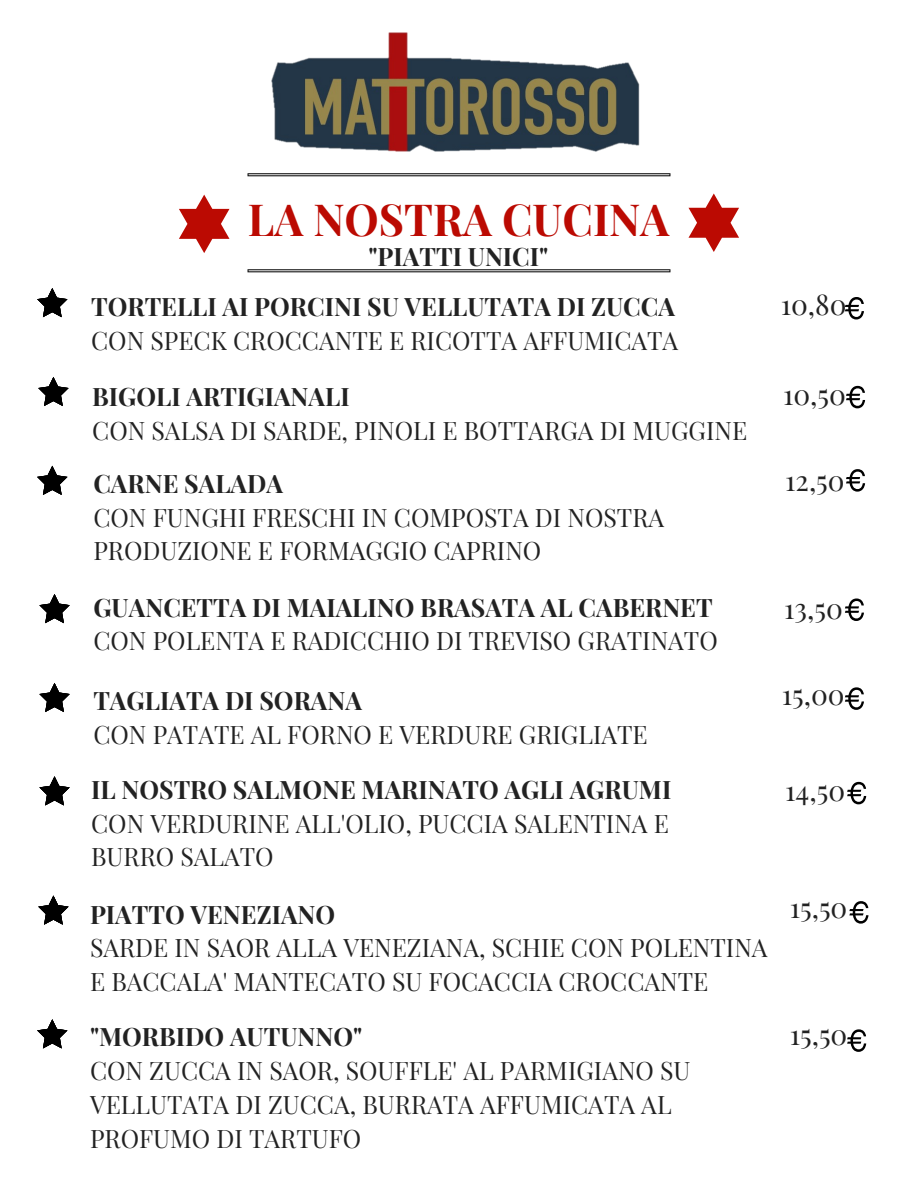
<style>
.page{position:relative;width:918px;height:1188px;background:#fff}
.page>*{position:absolute;margin:0;border:0;box-sizing:border-box;transform-origin:0 0}
.t1{font:700 43.35px "Playfair Display SC";color:#bb0a02}
.t2{font:28.05px "Playfair Display SC";color:#222}
.t3{font:24.9px/33.8px "Playfair Display SC";color:#222}
.t4{font:700 24.9px "Playfair Display SC";color:#222}
</style>
<div class="page">
<svg style="left:37px;top:288px;width:30px;height:29px"></svg>
<svg style="left:39px;top:683px;width:31px;height:29px"></svg>
<svg style="left:38px;top:896px;width:31px;height:29px"></svg>
<svg style="left:39px;top:594px;width:31px;height:29px"></svg>
<svg style="left:248px;top:173px;width:422px;height:3px"></svg>
<svg style="left:248px;top:269px;width:422px;height:3px"></svg>
<svg style="left:179px;top:195px;width:50px;height:58px"></svg>
<svg style="left:689px;top:194px;width:50px;height:58px"></svg>
<svg style="left:845px;top:598px;width:19px;height:23px"></svg>
<svg style="left:39px;top:776px;width:31px;height:30px"></svg>
<svg style="left:847px;top:782px;width:19px;height:22px"></svg>
<svg style="left:845px;top:687px;width:19px;height:23px"></svg>
<svg style="left:849px;top:901px;width:19px;height:23px"></svg>
<svg style="left:37px;top:1019px;width:30px;height:29px"></svg>
<svg style="left:847px;top:1029px;width:19px;height:23px"></svg>
<svg style="left:37px;top:466px;width:30px;height:29px"></svg>
<svg style="left:846px;top:469px;width:19px;height:23px"></svg>
<svg style="left:845px;top:297px;width:19px;height:23px"></svg>
<svg style="left:38px;top:377px;width:31px;height:29px"></svg>
<svg style="left:846px;top:386px;width:19px;height:22px"></svg>
<img style="left:264px;top:32px;width:378px;height:145px">
<h1 class="t1" style="left:248px;top:189px;width:423px">LA NOSTRA CUCINA</h1>
<p class="t4" style="left:368px;top:239px;width:181px">"PIATTI UNICI"</p>
<p class="t4" style="left:91px;top:289px;width:585px">TORTELLI AI PORCINI SU VELLUTATA DI ZUCCA</p>
<p class="t3" style="left:91px;top:323px;width:589px">CON SPECK CROCCANTE E RICOTTA AFFUMICATA</p>
<p class="t4" style="left:92px;top:379px;width:259px">BIGOLI ARTIGIANALI</p>
<p class="t3" style="left:92px;top:413px;width:656px">CON SALSA DI SARDE, PINOLI E BOTTARGA DI MUGGINE</p>
<p class="t4" style="left:93px;top:466px;width:191px">CARNE SALADA</p>
<p class="t3" style="left:93px;top:499px;width:572px">CON FUNGHI FRESCHI IN COMPOSTA DI NOSTRA<br>PRODUZIONE E FORMAGGIO CAPRINO</p>
<p class="t4" style="left:93px;top:590px;width:621px">GUANCETTA DI MAIALINO BRASATA AL CABERNET</p>
<p class="t3" style="left:93px;top:623px;width:626px">CON POLENTA E RADICCHIO DI TREVISO GRATINATO</p>
<p class="t2" style="left:781px;top:285px;width:67px">10,80</p>
<p class="t2" style="left:783px;top:375px;width:64px">10,50</p>
<p class="t2" style="left:785px;top:460px;width:61px">12,50</p>
<p class="t2" style="left:784px;top:588px;width:60px">13,50</p>
<p class="t4" style="left:93px;top:683px;width:270px">TAGLIATA DI SORANA</p>
<p class="t3" style="left:93px;top:716px;width:556px">CON PATATE AL FORNO E VERDURE GRIGLIATE</p>
<p class="t4" style="left:91px;top:772px;width:582px">IL NOSTRO SALMONE MARINATO AGLI AGRUMI</p>
<p class="t3" style="left:91px;top:805px;width:579px">CON VERDURINE ALL'OLIO, PUCCIA SALENTINA E<br>BURRO SALATO</p>
<p class="t4" style="left:90px;top:897px;width:247px">PIATTO VENEZIANO</p>
<p class="t3" style="left:90px;top:930px;width:679px">SARDE IN SAOR ALLA VENEZIANA, SCHIE CON POLENTINA<br>E BACCALA' MANTECATO SU FOCACCIA CROCCANTE</p>
<p class="t4" style="left:90px;top:1019px;width:274px">"MORBIDO AUTUNNO"</p>
<p class="t3" style="left:90px;top:1053px;width:602px">CON ZUCCA IN SAOR, SOUFFLE' AL PARMIGIANO SU<br>VELLUTATA DI ZUCCA, BURRATA AFFUMICATA AL<br>PROFUMO DI TARTUFO</p>
<p class="t2" style="left:782px;top:675px;width:64px">15,00</p>
<p class="t2" style="left:785px;top:771px;width:61px">14,50</p>
<p class="t2" style="left:790px;top:888px;width:59px">15,50</p>
<p class="t2" style="left:790px;top:1015px;width:59px">15,50</p>
</div>
